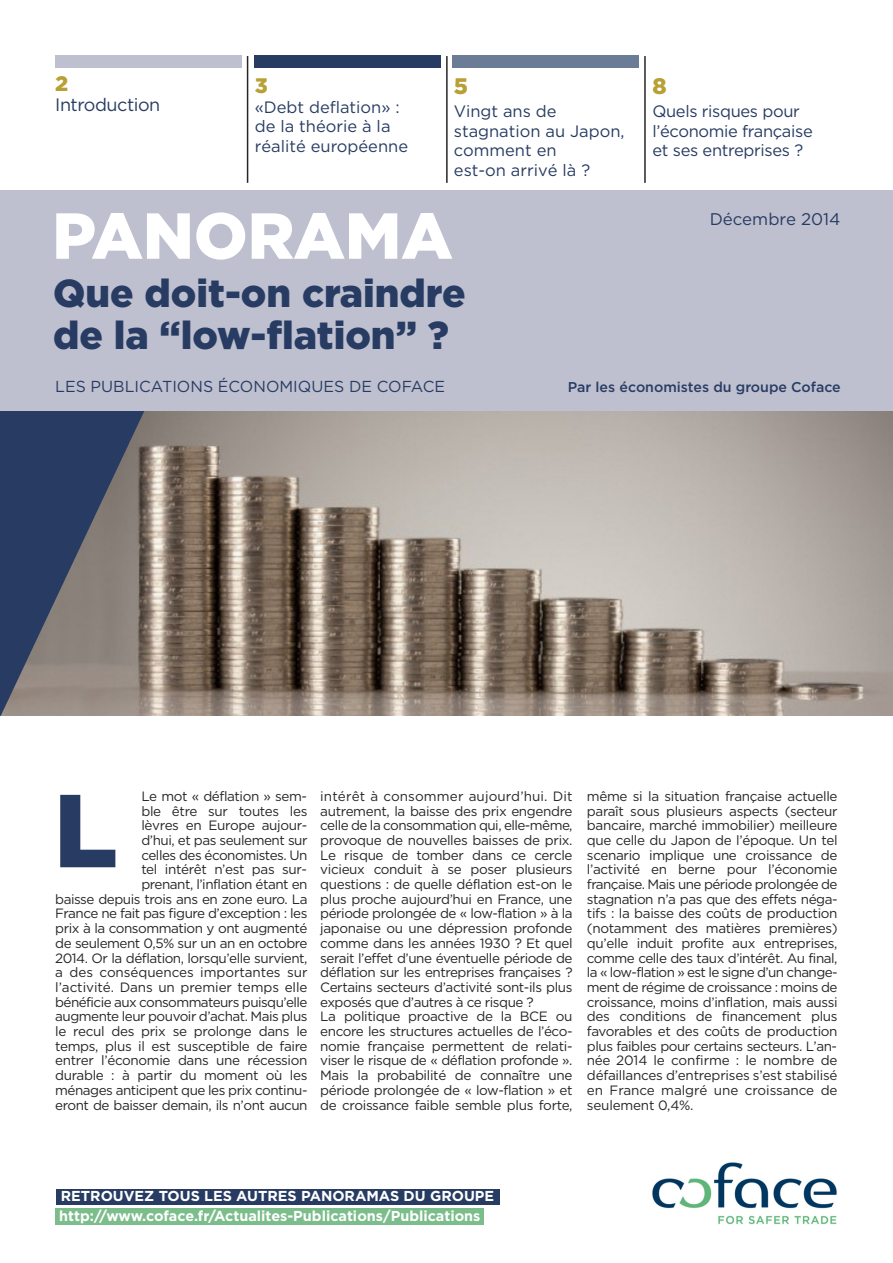
<style>
.page{position:relative;width:893px;height:1263px;background:#fff}
.page>*{position:absolute;margin:0;border:0;box-sizing:border-box;transform-origin:0 0}
.t1{font:900 103.5px "Gotham";color:#283c63}
.t2{font:900 64.8px "Gotham";color:#fff}
.t3{font:900 39px/42px "Gotham";color:#283c63}
.t4{font:900 22.5px "Gotham";color:#b9a036}
.t5{font:900 21px "Gotham";color:#b9a036}
.t6{font:18px "Gotham";letter-spacing:-.025em;color:#283c63}
.t7{font:16.95px "Gotham";color:#283c63}
.t8{font:16.5px/19.5px "Gotham";color:#283c63}
.t9{font:16.5px/19.5px "Gotham";letter-spacing:-.02em;color:#283c63}
.t10{font:15.9px "Gotham";color:#283c63}
.t11{font:700 14.4px/19.2px "Gotham";color:#fff}
.t12{font:500 14.25px "Gotham";color:#283c63}
.t13{font:13.5px/14.7px "Gotham";letter-spacing:-.03em;color:#272627;text-align:right}
</style>
<div class="page">
<img style="left:145px;top:411px;width:748px;height:305px">
<svg style="left:0;top:411px;width:145px;height:305px;background:#595e6e"></svg>
<div style="left:0;top:190px;width:893px;height:221px;background:#bec0cf"></div>
<div style="left:55px;top:55px;width:186px;height:13px;background:#bec0cf"></div>
<div style="left:254px;top:55px;width:186px;height:13px;background:#283c63"></div>
<div style="left:453px;top:55px;width:186px;height:13px;background:#6b7c97"></div>
<hr style="left:247px;top:56px;width:1px;height:127px;background:#272627">
<hr style="left:446px;top:56px;width:2px;height:127px;background:#272627">
<hr style="left:644px;top:56px;width:2px;height:127px;background:#272627">
<div style="left:56px;top:1189px;width:443px;height:16px;background:#283c63"></div>
<div style="left:56px;top:1208px;width:428px;height:16px;background:#7cbd8c"></div>
<img style="left:652px;top:1162px;width:185px;height:63px">
<h3 class="t5" style="left:55px;top:72px;width:15px">2</h3>
<h3 class="t6" style="left:55px;top:95px;width:107px">Introduction</h3>
<h3 class="t5" style="left:255px;top:74px;width:15px">3</h3>
<p class="t8" style="left:255px;top:97px;width:155px">«Debt deflation» : de la théorie à la réalité européenne</p>
<h3 class="t4" style="left:454px;top:73px;width:16px">5</h3>
<p class="t8" style="left:454px;top:102px;width:172px">Vingt ans de stagnation au Japon, comment en<br>est-on arrivé là ?</p>
<h2 class="t2" style="left:52px;top:198px;width:402px">PANORAMA</h2>
<h3 class="t3" style="left:53px;top:273px;width:414px">Que doit-on craindre de la “low-flation” ?</h3>
<h3 class="t4" style="left:652px;top:73px;width:16px">8</h3>
<p class="t9" style="left:652px;top:102px;width:162px">Quels risques pour l’économie française et ses entreprises ?</p>
<p class="t7" style="left:710px;top:209px;width:132px">Décembre 2014</p>
<p class="t10" style="left:55px;top:378px;width:391px">LES PUBLICATIONS ÉCONOMIQUES DE COFACE</p>
<p class="t12" style="left:568px;top:379px;width:274px">Par les économistes du groupe Coface</p>
<p class="t13" style="left:55px;top:789px;width:254px">Le mot « déflation » sem-<br>ble être sur toutes les<br>lèvres en Europe aujour-<br>d’hui, et pas seulement sur<br>celles des économistes. Un<br>tel intérêt n’est pas sur-<br>prenant, l’inflation étant en<br>baisse depuis trois ans en zone euro. La France ne fait pas figure d’exception : les prix à la consommation y ont augmenté de seulement 0,5% sur un an en octobre 2014. Or la déflation, lorsqu’elle survient, a des conséquences importantes sur l’activité. Dans un premier temps elle bénéficie aux consommateurs puisqu’elle augmente leur pouvoir d’achat. Mais plus le recul des prix se prolonge dans le temps, plus il est susceptible de faire entrer l’économie dans une récession durable : à partir du moment où les ménages anticipent que les prix continu&shy;eront de baisser demain, ils n’ont aucun</p>
<h1 class="t1" style="left:54px;top:771px;width:65px">L</h1>
<p class="t13" style="left:320px;top:789px;width:254px;text-align:left">intérêt à consommer aujourd’hui. Dit autrement, la baisse des prix engendre celle de la consommation qui, elle-même, provoque de nouvelles baisses de prix.<br>Le risque de tomber dans ce cercle vicieux conduit à se poser plusieurs questions : de quelle déflation est-on le plus proche aujourd’hui en France, une période prolongée de « low-flation » à la japonaise ou une dépression profonde comme dans les années 1930 ? Et quel serait l’effet d’une éventuelle période de déflation sur les entreprises françaises ?<br>Certains secteurs d’activité sont-ils plus exposés que d’autres à ce risque ?<br>La politique proactive de la BCE ou encore les structures actuelles de l’éco&shy;nomie française permettent de relati&shy;viser le risque de « déflation profonde ».<br>Mais la probabilité de connaître une période prolongée de « low-flation » et de croissance faible semble plus forte,</p>
<p class="t13" style="left:587px;top:789px;width:252px;text-align:justify">même si la situation française actuelle paraît sous plusieurs aspects (secteur bancaire, marché immobilier) meilleure que celle du Japon de l’époque. Un tel scenario implique une croissance de l’activité en berne pour l’économie française. Mais une période prolongée de stagnation n’a pas que des effets néga&shy;tifs : la baisse des coûts de production (notamment des matières premières) qu’elle induit profite aux entreprises, comme celle des taux d’intérêt. Au final, la « low-flation » est le signe d’un change&shy;ment de régime de croissance : moins de croissance, moins d’inflation, mais aussi des conditions de financement plus favorables et des coûts de production plus faibles pour certains secteurs. L’an&shy;née 2014 le confirme : le nombre de défaillances d’entreprises s’est stabilisé en France malgré une croissance de seulement 0,4%.</p>
<p class="t11" style="left:59px;top:1187px;width:436px">RETROUVEZ TOUS LES AUTRES PANORAMAS DU GROUPE http://www.coface.fr/Actualites-Publications/Publications</p>
</div>
